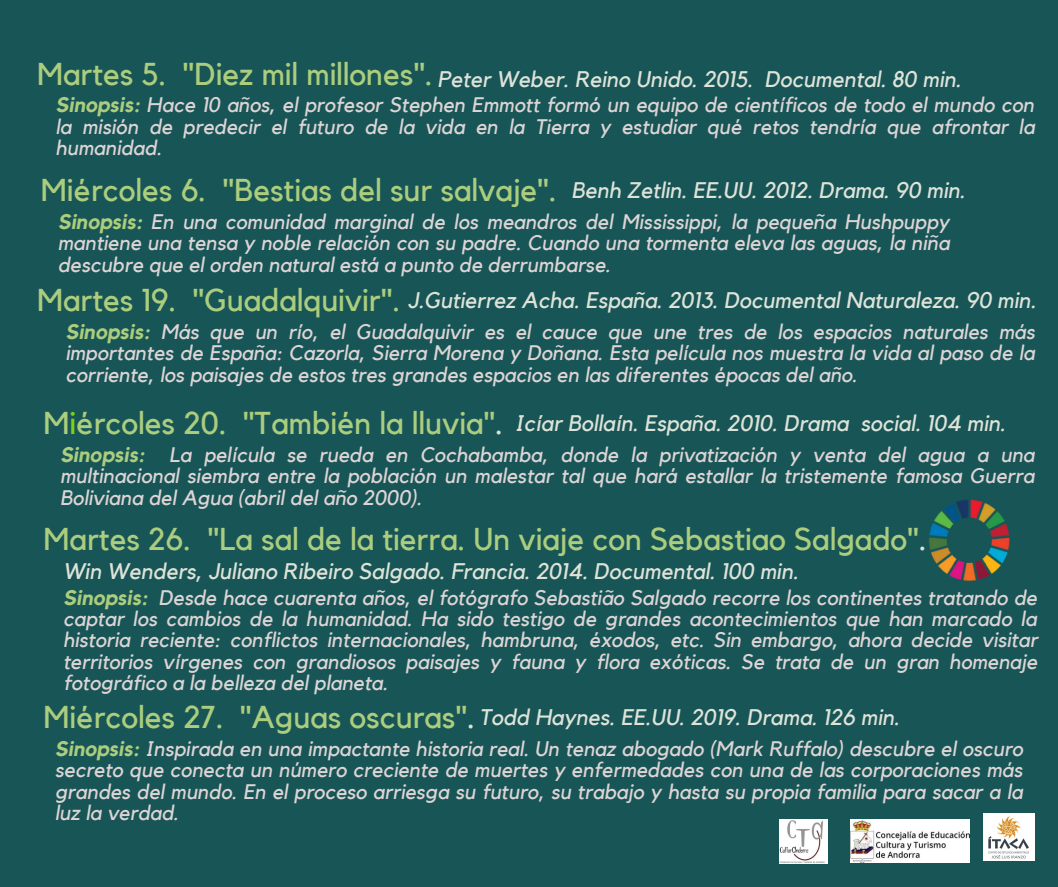
<style>
.page{position:relative;width:1058px;height:887px;background:#fff}
.page>*{position:absolute;margin:0;border:0;box-sizing:border-box;transform-origin:0 0}
.t1{font:31.5px "Kollektif";color:#abcd7d}
.t2{font:italic 22.5px "Kollektif";color:#dee3d8}
.t3{font:italic 21px/21.3px "Kollektif";color:#ddd5d5;text-align:justify}
.s1{font-weight:700;color:#abcd7d}
.s2{color:#80d112}
.s3{color:#dee3d8}
</style>
<div class="page">
<div style="left:0;top:0;width:1058px;height:886px;background:#185557"></div>
<img style="left:929px;top:499px;width:81px;height:83px">
<img style="left:983px;top:813px;width:51px;height:47px">
<img style="left:850px;top:819px;width:119px;height:43px">
<img style="left:779px;top:819px;width:48px;height:44px">
<p class="t1" style="left:37px;top:59px;width:397px">Martes 5. "Diez mil millones".</p>
<p class="t3" style="left:55px;top:95px;width:980px"><span class="s1">Sinopsis:</span> Hace 10 años, el profesor Stephen Emmott formó un equipo de científicos de todo el mundo con la misión de predecir el futuro de la vida en la Tierra y estudiar qué retos tendría que afrontar la humanidad.</p>
<p class="t2" style="left:437px;top:68px;width:525px">Peter Weber. Reino Unido. 2015. Documental. 80 min.</p>
<p class="t1" style="left:41px;top:176px;width:517px">Miércoles 6. "Bestias del sur salvaje".</p>
<p class="t2" style="left:571px;top:180px;width:395px">Benh Zetlin. EE.UU. 2012. Drama. 90 min.</p>
<p class="t3" style="left:58px;top:212px;width:893px"><span class="s1">Sinopsis:</span> En una comunidad marginal de los meandros del Mississippi, la pequeña Hushpuppy mantiene una tensa y noble relación con su padre. Cuando una tormenta eleva las aguas, la niña descubre que el orden natural está a punto de derrumbarse.</p>
<p class="t1" style="left:37px;top:286px;width:364px">Martes 19. "Guadalquivir".</p>
<p class="t3" style="left:65px;top:322px;width:971px"><span class="s1">Sinopsis:</span> Más que un río, el Guadalquivir es el cauce que une tres de los espacios naturales más importantes de España: Cazorla, Sierra Morena y Doñana. Esta película nos muestra la vida al paso de la corriente, los paisajes de estos tres grandes espacios en las diferentes épocas del año.</p>
<p class="t1" style="left:44px;top:409px;width:461px">M<span class="s2">i</span>ércoles 20. "También la lluvia"<span class="s3">.</span></p>
<p class="t2" style="left:515px;top:413px;width:492px">Icíar Bollaín. España. 2010. Drama social. 104 min.</p>
<p class="t3" style="left:60px;top:445px;width:976px"><span class="s1">Sinopsis:</span> La película se rueda en Cochabamba, donde la privatización y venta del agua a una multinacional siembra entre la población un malestar tal que hará estallar la tristemente famosa Guerra Boliviana del Agua (abril del año 2000).</p>
<p class="t1" style="left:44px;top:524px;width:884px">Martes 26. "La sal de la tierra. Un viaje con Sebastiao Salgado"<span class="s3">.</span></p>
<p class="t2" style="left:63px;top:560px;width:737px">Win Wenders, Juliano Ribeiro Salgado. Francia. 2014. Documental. 100 min.</p>
<p class="t3" style="left:63px;top:587px;width:976px"><span class="s1">Sinopsis:</span> Desde hace cuarenta años, el fotógrafo Sebastião Salgado recorre los continentes tratando de captar los cambios de la humanidad. Ha sido testigo de grandes acontecimientos que han marcado la historia reciente: conflictos internacionales, hambruna, éxodos, etc. Sin embargo, ahora decide visitar territorios vírgenes con grandiosos paisajes y fauna y flora exóticas. Se trata de un gran homenaje fotográfico a la belleza del planeta.</p>
<p class="t1" style="left:44px;top:702px;width:433px">Miércoles 27. "Aguas oscuras"<span class="s3">.</span></p>
<p class="t2" style="left:479px;top:706px;width:421px">Todd Haynes. EE.UU. 2019. Drama. 126 min.</p>
<p class="t3" style="left:55px;top:738px;width:969px"><span class="s1">Sinopsis:</span> Inspirada en una impactante historia real. Un tenaz abogado (Mark Ruffalo) descubre el oscuro secreto que conecta un número creciente de muertes y enfermedades con una de las corporaciones más grandes del mundo. En el proceso arriesga su futuro, su trabajo y hasta su propia familia para sacar a la luz la verdad.</p>
<p class="t2" style="left:408px;top:290px;width:629px">J.Gutierrez Acha. España. 2013. Documental Naturaleza. 90 min.</p>
</div>
